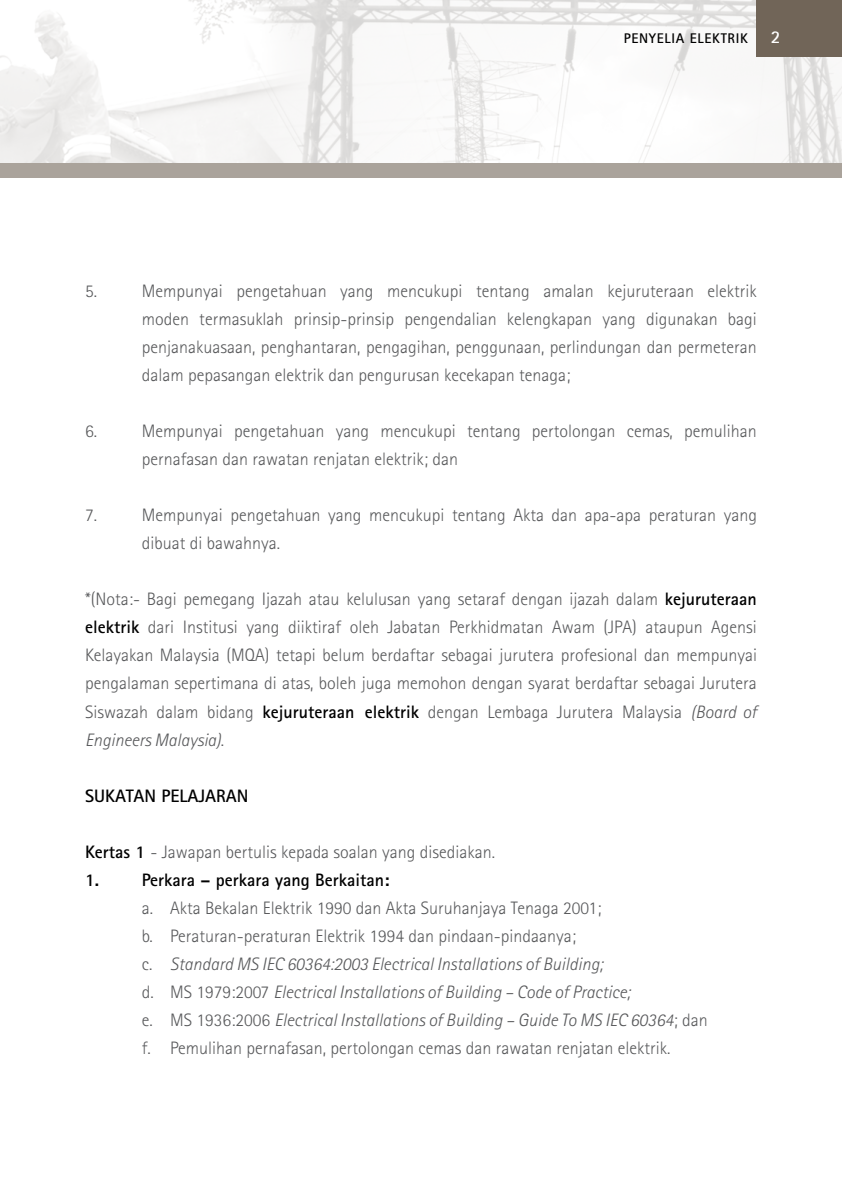
<style>
.page{position:relative;width:842px;height:1191px;background:#fff}
.page>*{position:absolute;margin:0;border:0;box-sizing:border-box;transform-origin:0 0}
.t1{font:300 18px/28px "Rotis Sans Serif";color:#58595b}
.t2{font:700 18px "Rotis Sans Serif";color:#000}
.t3{font:700 18px "Rotis Sans Serif";color:#fff}
.t4{font:700 14px "Rotis Sans Serif";letter-spacing:.05em;color:#000}
.s1{font-weight:700;color:#000}
.s2{font-style:italic}
</style>
<div class="page">
<img style="left:0;top:0;width:842px;height:163px">
<div style="left:0;top:163px;width:842px;height:14px;background:#aaa39b"></div>
<div style="left:757px;top:0;width:85px;height:57px;background:#716558"></div>
<p class="t4" style="left:624px;top:29px;width:126px">PENYELIA ELEKTRIK</p>
<p class="t3" style="left:771px;top:25px;width:11px">2</p>
<p class="t1" style="left:85px;top:277px;width:13px">5.</p>
<p class="t1" style="left:142px;top:277px;width:617px;text-align:justify">Mempunyai pengetahuan yang mencukupi tentang amalan kejuruteraan elektrik moden termasuklah prinsip-prinsip pengendalian kelengkapan yang digunakan bagi penjanakuasaan, penghantaran, pengagihan, penggunaan, perlindungan dan permeteran dalam pepasangan elektrik dan pengurusan kecekapan tenaga;</p>
<p class="t1" style="left:85px;top:417px;width:13px">6.</p>
<p class="t1" style="left:142px;top:417px;width:617px">Mempunyai pengetahuan yang mencukupi tentang pertolongan cemas, pemulihan pernafasan dan rawatan renjatan elektrik; dan</p>
<p class="t1" style="left:85px;top:501px;width:13px">7.</p>
<p class="t1" style="left:142px;top:501px;width:617px">Mempunyai pengetahuan yang mencukupi tentang Akta dan apa-apa peraturan yang dibuat di bawahnya.</p>
<p class="t1" style="left:85px;top:585px;width:673px;text-align:justify">*(Nota:- Bagi pemegang Ijazah atau kelulusan yang setaraf dengan ijazah dalam <span class="s1">kejuruteraan elektrik</span> dari Institusi yang diiktiraf oleh Jabatan Perkhidmatan Awam (JPA) ataupun Agensi Kelayakan Malaysia (MQA) tetapi belum berdaftar sebagai jurutera profesional dan mempunyai pengalaman sepertimana di atas, boleh juga memohon dengan syarat berdaftar sebagai Jurutera Siswazah dalam bidang <span class="s1">kejuruteraan elektrik</span> dengan Lembaga Jurutera Malaysia <span class="s2">(Board of Engineers Malaysia)</span>.</p>
<p class="t2" style="left:85px;top:784px;width:165px">SUKATAN PELAJARAN</p>
<p class="t1" style="left:85px;top:837px;width:412px"><span class="s1">Kertas 1</span> - Jawapan bertulis kepada soalan yang disediakan.</p>
<p class="t2" style="left:85px;top:868px;width:306px">1. Perkara – perkara yang Berkaitan:</p>
<p class="t1" style="left:142px;top:893px;width:568px">a. Akta Bekalan Elektrik 1990 dan Akta Suruhanjaya Tenaga 2001;<br>b. Peraturan-peraturan Elektrik 1994 dan pindaan-pindaanya;<br>c. <span class="s2">Standard MS IEC 60364:2003 Electrical Installations of Building;<br></span>d. MS 1979:2007 <span class="s2">Electrical Installations of Building – Code of Practice;<br></span>e. MS 1936:2006 <span class="s2">Electrical Installations of Building – Guide To MS IEC 60364</span>; dan f. Pemulihan pernafasan, pertolongan cemas dan rawatan renjatan elektrik.</p>
</div>
